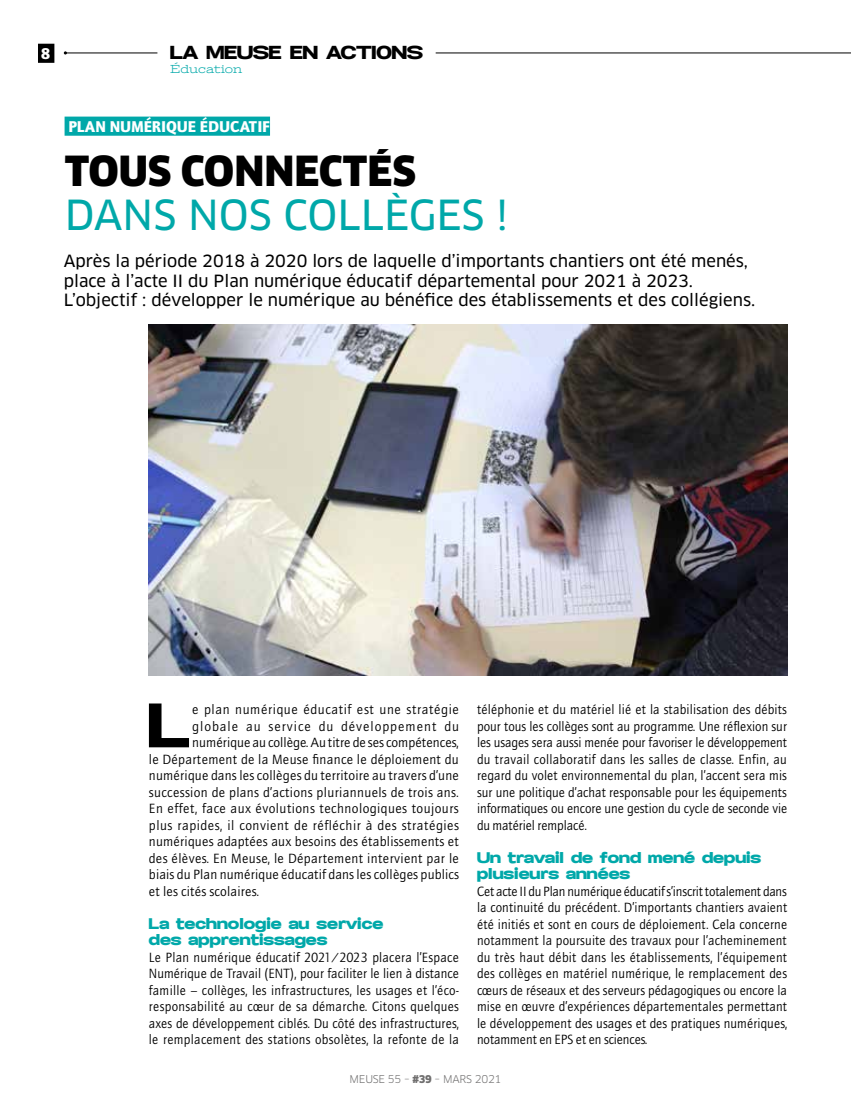
<style>
.page{position:relative;width:851px;height:1106px;background:#fff}
.page>*{position:absolute;margin:0;border:0;box-sizing:border-box;transform-origin:0 0}
.t1{font:900 54.75px "Specify Expanded";color:#000}
.t2{font:40.5px "Clan OT News";color:#00a8a9}
.t3{font:900 40.5px "Clan OT";color:#000}
.t4{font:16.5px/19.5px "Clan OT News";color:#000}
.t5{font:900 16.5px "Specify Expanded";color:#000}
.t6{font:900 15.75px "AT Quay Sans";letter-spacing:-.01em;color:#fff}
.t7{font:13.5px/16.5px "AT Quay Sans";letter-spacing:.015em;color:#000;text-align:justify;scale:.96 1}
.t8{font:13.5px "AT Quay Sans";letter-spacing:.015em;color:#000}
.t9{font:900 13.5px/16.5px "Specify Expanded";color:#00a8a9}
.t10{font:13.5px "AT Quay Sans";letter-spacing:.035em;color:#000}
.t11{font:13.5px "AT Quay Sans";letter-spacing:.04em;color:#000}
.t12{font:13.5px "AT Quay Sans";letter-spacing:.07em;color:#000}
.t13{font:12px "Stint Ultra Expanded";color:#00a8a9}
.t14{font:10.5px "Clan OT";letter-spacing:-.02em;color:#706f6f}
.s1{font-weight:900}
</style>
<div class="page">
<hr style="left:65px;top:53px;width:785px;height:1px;background:#000">
<div style="left:38px;top:44px;width:16px;height:19px;background:#000"></div>
<div style="left:157px;top:33px;width:278px;height:30px;background:#fff"></div>
<div style="left:65px;top:117px;width:205px;height:19px;background:#00a8a9"></div>
<img style="left:148px;top:324px;width:639px;height:351px">
<p class="t6" style="left:41px;top:44px;width:11px">8</p>
<p class="t5" style="left:170px;top:41px;width:254px">LA MEUSE EN ACTIONS</p>
<p class="t13" style="left:170px;top:62px;width:74px">Éducation</p>
<p class="t6" style="left:68px;top:117px;width:203px">PLAN NUMÉRIQUE ÉDUCATIF</p>
<h2 class="t3" style="left:65px;top:147px;width:353px">TOUS CONNECTÉS</h2>
<h2 class="t2" style="left:65px;top:191px;width:445px">DANS NOS COLLÈGES !</h2>
<p class="t4" style="left:64px;top:252px;width:693px">Après la période 2018 à 2020 lors de laquelle d’importants chantiers ont été menés, place à l’acte II du Plan numérique éducatif départemental pour 2021 à 2023.<br>L’objectif : développer le numérique au bénéfice des établissements et des collégiens.</p>
<h1 class="t1" style="left:148px;top:688px;width:44px">L</h1>
<p class="t11" style="left:192px;top:701px;width:268px">e plan numérique éducatif est une stratégie</p>
<p class="t12" style="left:192px;top:718px;width:268px">globale au service du développement du</p>
<p class="t8" style="left:192px;top:734px;width:268px">numérique au collège. Au titre de ses compétences,</p>
<p class="t8" style="left:149px;top:751px;width:311px">le Département de la Meuse finance le déploiement du</p>
<p class="t8" style="left:149px;top:767px;width:311px">numérique dans les collèges du territoire au travers d’une</p>
<p class="t8" style="left:149px;top:784px;width:311px">succession de plans d’actions pluriannuels de trois ans.</p>
<p class="t8" style="left:149px;top:800px;width:311px">En effet, face aux évolutions technologiques toujours</p>
<p class="t10" style="left:149px;top:817px;width:312px">plus rapides, il convient de réfléchir à des stratégies</p>
<p class="t8" style="left:149px;top:833px;width:311px">numériques adaptées aux besoins des établissements et</p>
<p class="t8" style="left:149px;top:850px;width:311px">des élèves. En Meuse, le Département intervient par le</p>
<p class="t8" style="left:149px;top:866px;width:312px">biais du Plan numérique éducatif dans les collèges publics</p>
<p class="t8" style="left:149px;top:883px;width:112px">et les cités scolaires.</p>
<p class="t9" style="left:149px;top:916px;width:236px">La technologie au service des apprentissages</p>
<p class="t7" style="left:149px;top:949px;width:325px">Le Plan numérique éducatif 2021/2023 placera l’Espace Numérique de Travail (ENT), pour faciliter le lien à distance famille – collèges, les infrastructures, les usages et l’éco&shy;responsabilité au cœur de sa démarche. Citons quelques axes de développement ciblés. Du côté des infrastructures, le remplacement des stations obsolètes, la refonte de la</p>
<p class="t7" style="left:477px;top:701px;width:324px">téléphonie et du matériel lié et la stabilisation des débits pour tous les collèges sont au programme. Une réflexion sur les usages sera aussi menée pour favoriser le développement du travail collaboratif dans les salles de classe. Enfin, au regard du volet environnemental du plan, l’accent sera mis sur une politique d’achat responsable pour les équipements informatiques ou encore une gestion du cycle de seconde vie du matériel remplacé.</p>
<p class="t9" style="left:477px;top:850px;width:286px">Un travail de fond mené depuis plusieurs années</p>
<p class="t7" style="left:477px;top:883px;width:325px">Cet acte II du Plan numérique éducatif s’inscrit totalement dans la continuité du précédent. D’importants chantiers avaient été initiés et sont en cours de déploiement. Cela concerne notamment la poursuite des travaux pour l’acheminement du très haut débit dans les établissements, l’équipement des collèges en matériel numérique, le remplacement des cœurs de réseaux et des serveurs pédagogiques ou encore la mise en œuvre d’expériences départementales permettant le développement des usages et des pratiques numériques, notamment en EPS et en sciences.</p>
<p class="t14" style="left:349px;top:1073px;width:153px">MEUSE 55 – <span class="s1">#39</span> – MARS 2021</p>
</div>
